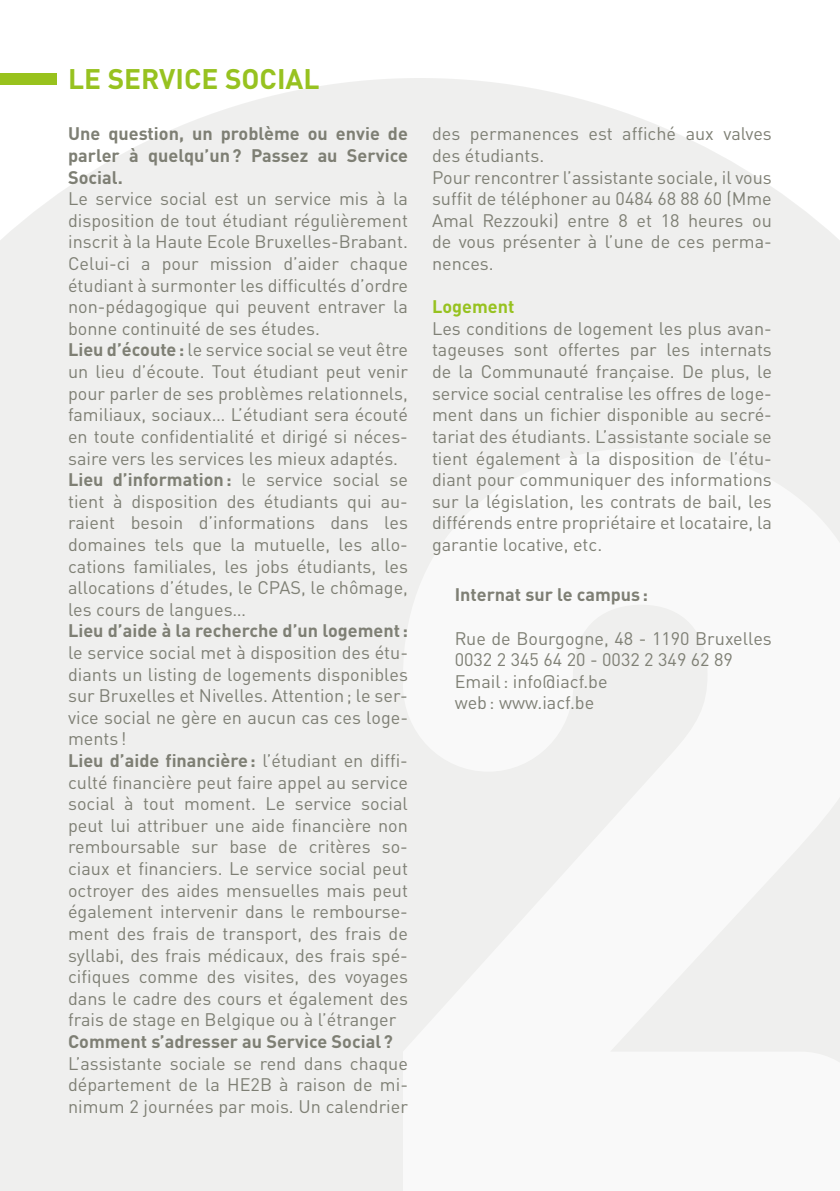
<style>
.page{position:relative;width:840px;height:1191px;background:#fff}
.page>*{position:absolute;margin:0;border:0;box-sizing:border-box;transform-origin:0 0}
.t1{font:700 28px "DINOT";color:#97c220}
.t2{font:18px/21.6px "DINOT";color:#7e7f74}
.t3{font:700 18px/21.6px "DINOT";color:#7e7f74;text-align:justify}
.t4{font:700 18px "DINOT";color:#97c220}
.s1{font-weight:700}
</style>
<div class="page">
<div style="left:0;top:78px;width:839px;height:1113px;background:#efefee"></div>
<div style="left:0;top:74px;width:57px;height:11px;background:#98c21d"></div>
<svg style="left:403px;top:448px;width:436px;height:743px"></svg>
<h1 class="t1" style="left:68px;top:57px;width:253px">LE SERVICE SOCIAL</h1>
<p class="t3" style="left:68px;top:121px;width:341px">Une question, un problème ou envie de parler à quelqu’un? Passez au Service Social.</p>
<p class="t2" style="left:68px;top:186px;width:341px">Le service social est un service mis à la disposition de tout étudiant régulièrement inscrit à la Haute Ecole Bruxelles-Brabant.<br>Celui-ci a pour mission d’aider chaque étudiant à surmonter les difficultés d’ordre non-pédagogique qui peuvent entraver la bonne continuité de ses études.<br><span class="s1">Lieu d’écoute:</span> le service social se veut être un lieu d’écoute. Tout étudiant peut venir pour parler de ses problèmes relationnels, familiaux, sociaux… L’étudiant sera écouté en toute confidentialité et dirigé si néces&shy;saire vers les services les mieux adaptés.<br><span class="s1">Lieu d’information:</span> le service social se tient à disposition des étudiants qui au&shy;raient besoin d’informations dans les domaines tels que la mutuelle, les allo&shy;cations familiales, les jobs étudiants, les allocations d’études, le CPAS, le chômage, les cours de langues…</p>
<p class="t3" style="left:68px;top:618px;width:341px">Lieu d’aide à la recherche d’un logement:</p>
<p class="t2" style="left:68px;top:640px;width:341px">le service social met à disposition des étu&shy;diants un listing de logements disponibles sur Bruxelles et Nivelles. Attention; le ser&shy;vice social ne gère en aucun cas ces loge&shy;ments !<br><span class="s1">Lieu d’aide financière:</span> l’étudiant en diffi&shy;culté financière peut faire appel au service social à tout moment. Le service social peut lui attribuer une aide financière non remboursable sur base de critères so&shy;ciaux et financiers. Le service social peut octroyer des aides mensuelles mais peut également intervenir dans le rembourse&shy;ment des frais de transport, des frais de syllabi, des frais médicaux, des frais spé&shy;cifiques comme des visites, des voyages dans le cadre des cours et également des frais de stage en Belgique ou à l’étranger</p>
<p class="t3" style="left:68px;top:1029px;width:326px">Comment s’adresser au Service Social?</p>
<p class="t2" style="left:68px;top:1050px;width:341px;text-align:justify">L’assistante sociale se rend dans chaque département de la HE2B à raison de mi&shy;nimum 2 journées par mois. Un calendrier</p>
<p class="t2" style="left:432px;top:122px;width:341px">des permanences est affiché aux valves des étudiants.<br>Pour rencontrer l’assistante sociale, il vous suffit de téléphoner au 0484 68 88 60 (Mme<br>Amal Rezzouki) entre 8 et 18 heures ou de vous présenter à l’une de ces perma&shy;nences.</p>
<p class="t4" style="left:432px;top:293px;width:84px">Logement</p>
<p class="t2" style="left:432px;top:316px;width:341px;text-align:justify">Les conditions de logement les plus avan&shy;tageuses sont offertes par les internats de la Communauté française. De plus, le service social centralise les offres de loge&shy;ment dans un fichier disponible au secré&shy;tariat des étudiants. L’assistante sociale se tient également à la disposition de l’étu&shy;diant pour communiquer des informations sur la législation, les contrats de bail, les différends entre propriétaire et locataire, la garantie locative, etc.</p>
<p class="t3" style="left:454px;top:582px;width:195px">Internat sur le campus:</p>
<p class="t2" style="left:454px;top:626px;width:318px">Rue de Bourgogne, 48 - 1190 Bruxelles<br>0032 2 345 64 20 - 0032 2 349 62 89<br>Email: info@iacf.be<br>web: www.iacf.be</p>
</div>
